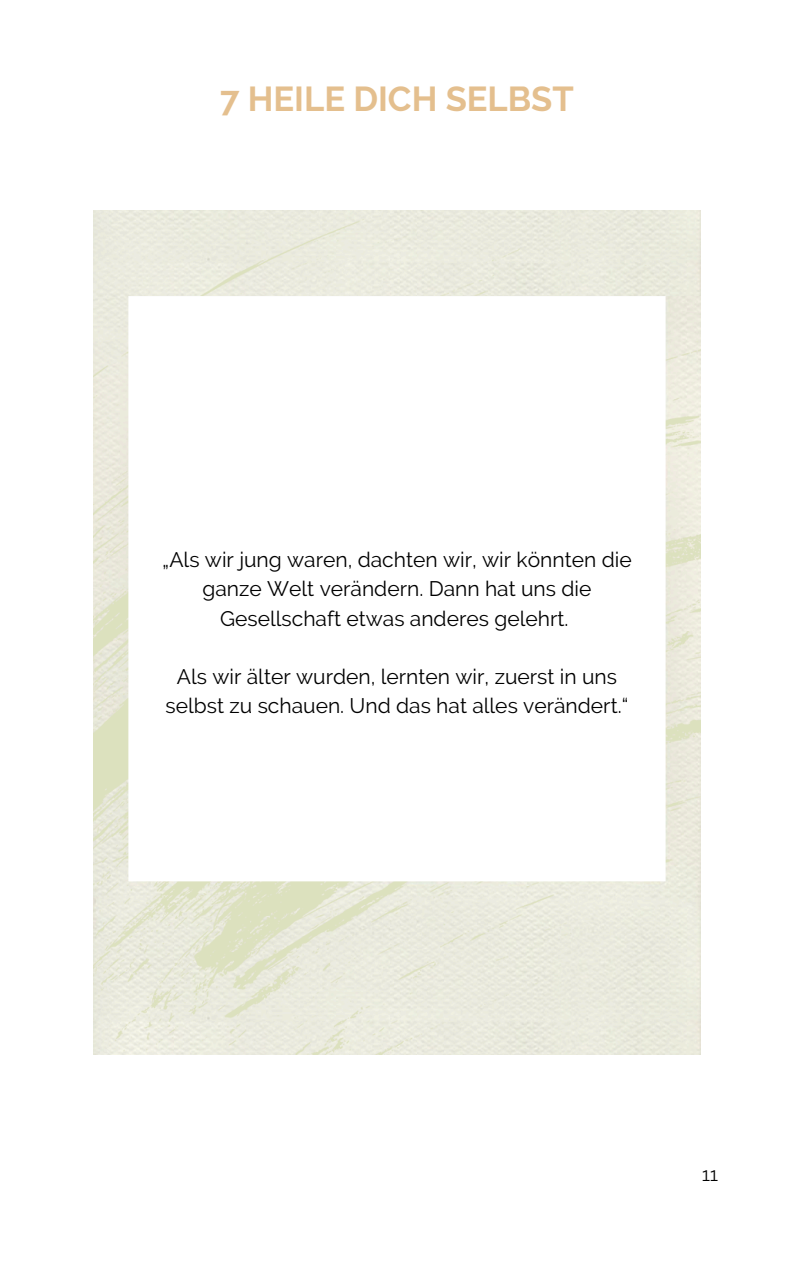
<style>
.page{position:relative;width:794px;height:1266px;background:#fff}
.page>*{position:absolute;margin:0;border:0;box-sizing:border-box;transform-origin:0 0}
.t1{font:700 34.5px "Raleway";color:#e4bf8e}
.t2{font:21px/29.2px "Raleway";color:#000;text-align:center}
.t3{font:15px "Canva Sans";color:#000}
</style>
<div class="page">
<img style="left:93px;top:211px;width:607px;height:844px">
<p class="t1" style="left:220px;top:79px;width:355px">7 HEILE DICH SELBST</p>
<p class="t2" style="left:162px;top:545px;width:471px">„Als wir jung waren, dachten wir, wir könnten die ganze Welt verändern. Dann hat uns die<br>Gesellschaft etwas anderes gelehrt.</p>
<p class="t2" style="left:165px;top:662px;width:464px">Als wir älter wurden, lernten wir, zuerst in uns selbst zu schauen. Und das hat alles verändert.“</p>
<h1 class="t3" style="left:701px;top:1165px;width:17px">11</h1>
</div>
